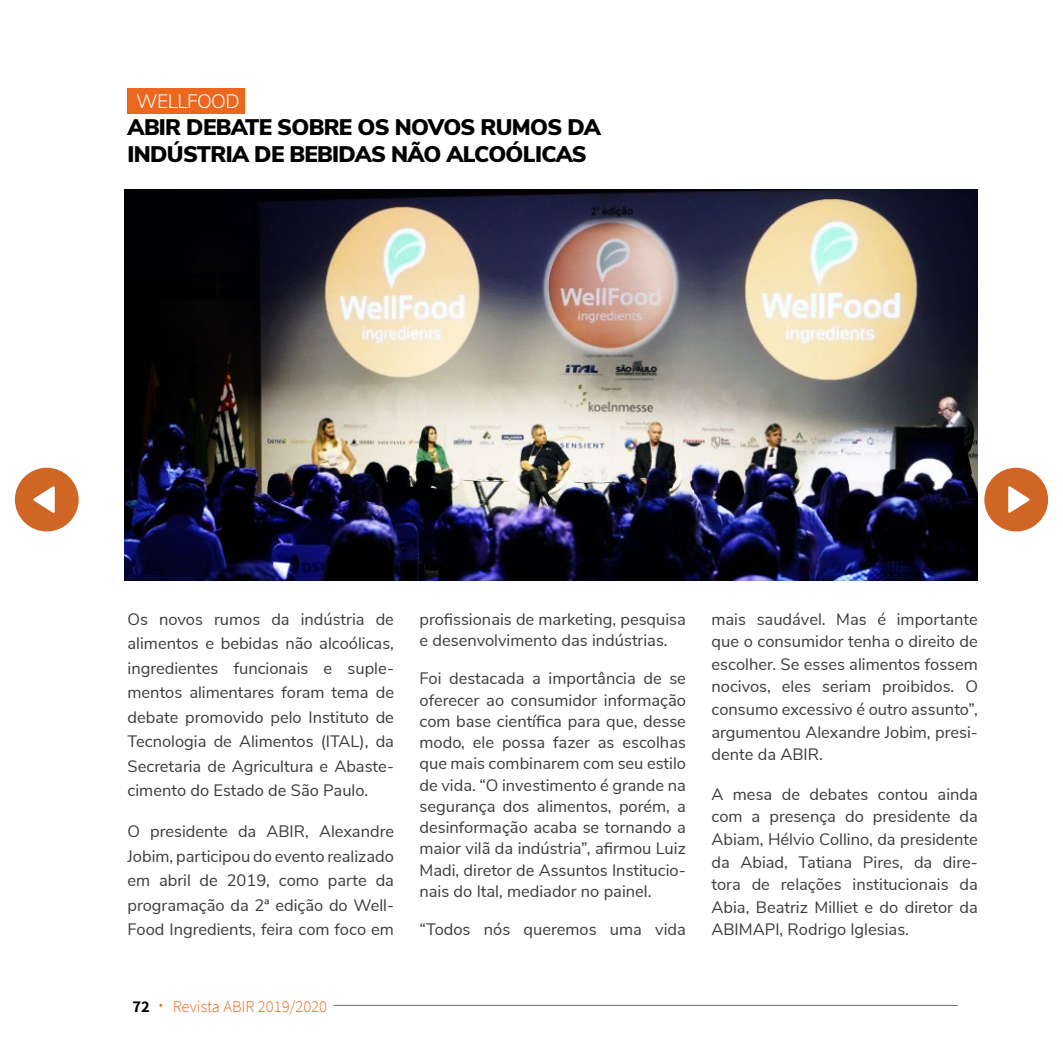
<style>
.page{position:relative;width:1063px;height:1063px;background:#fff}
.page>*{position:absolute;margin:0;border:0;box-sizing:border-box;transform-origin:0 0}
.t1{font:900 22.5px/27px "Nunito Sans";letter-spacing:-.03em;color:#000}
.t2{font:300 19.5px "Nunito Sans";letter-spacing:-.03em;color:#fff}
.t3{font:16.5px/22.6px "Nunito Sans";color:#3c3c3b;text-align:justify}
.t4{font:300 16.5px "Source Sans Pro";color:#ec671d}
.t5{font:700 16.5px "Source Sans Pro";color:#000}
</style>
<div class="page">
<hr style="left:333px;top:1005px;width:625px;height:1px;background:#706f6f">
<div style="left:128px;top:88px;width:117px;height:26px;background:#ec671d"></div>
<img style="left:124px;top:190px;width:854px;height:390px">
<svg style="left:15px;top:468px;width:64px;height:63px"></svg>
<svg style="left:984px;top:468px;width:64px;height:63px"></svg>
<p class="t2" style="left:136px;top:87px;width:105px">WELLFOOD</p>
<h1 class="t1" style="left:128px;top:113px;width:475px">ABIR DEBATE SOBRE OS NOVOS RUMOS DA<br>INDÚSTRIA DE BEBIDAS NÃO ALCOÓLICAS</h1>
<p class="t3" style="left:128px;top:606px;width:268px;line-height:24.5px">Os novos rumos da indústria de alimentos e bebidas não alcoólicas, ingredientes funcionais e suple&shy;mentos alimentares foram tema de debate promovido pelo Instituto de Tecnologia de Alimentos (ITAL), da Secretaria de Agricultura e Abaste&shy;cimento do Estado de São Paulo.</p>
<p class="t3" style="left:128px;top:819px;width:268px;line-height:24.5px">O presidente da ABIR, Alexandre Jobim, participou do evento realizado em abril de 2019, como parte da programação da 2ª edição do Well-Food Ingredients, feira com foco em</p>
<p class="t5" style="left:133px;top:995px;width:19px">72</p>
<p class="t4" style="left:173px;top:997px;width:156px">Revista ABIR 2019/2020</p>
<p class="t3" style="left:420px;top:607px;width:268px;line-height:21.3px">profissionais de marketing, pesquisa e desenvolvimento das indústrias.</p>
<p class="t3" style="left:420px;top:667px;width:268px;line-height:21.3px">Foi destacada a importância de se oferecer ao consumidor informação com base científica para que, desse modo, ele possa fazer as escolhas que mais combinarem com seu estilo de vida. “O investimento é grande na segurança dos alimentos, porém, a desinformação acaba se tornando a maior vilã da indústria”, afirmou Luiz Madi, diretor de Assuntos Institucio&shy;nais do Ital, mediador no painel.</p>
<p class="t3" style="left:420px;top:917px;width:268px">“Todos nós queremos uma vida</p>
<p class="t3" style="left:711px;top:607px;width:268px">mais saudável. Mas é importante que o consumidor tenha o direito de escolher. Se esses alimentos fossem nocivos, eles seriam proibidos. O consumo excessivo é outro assunto”, argumentou Alexandre Jobim, presi&shy;dente da ABIR.</p>
<p class="t3" style="left:711px;top:782px;width:268px">A mesa de debates contou ainda com a presença do presidente da Abiam, Hélvio Collino, da presidente da Abiad, Tatiana Pires, da dire&shy;tora de relações institucionais da Abia, Beatriz Milliet e do diretor da ABIMAPI, Rodrigo Iglesias.</p>
</div>
